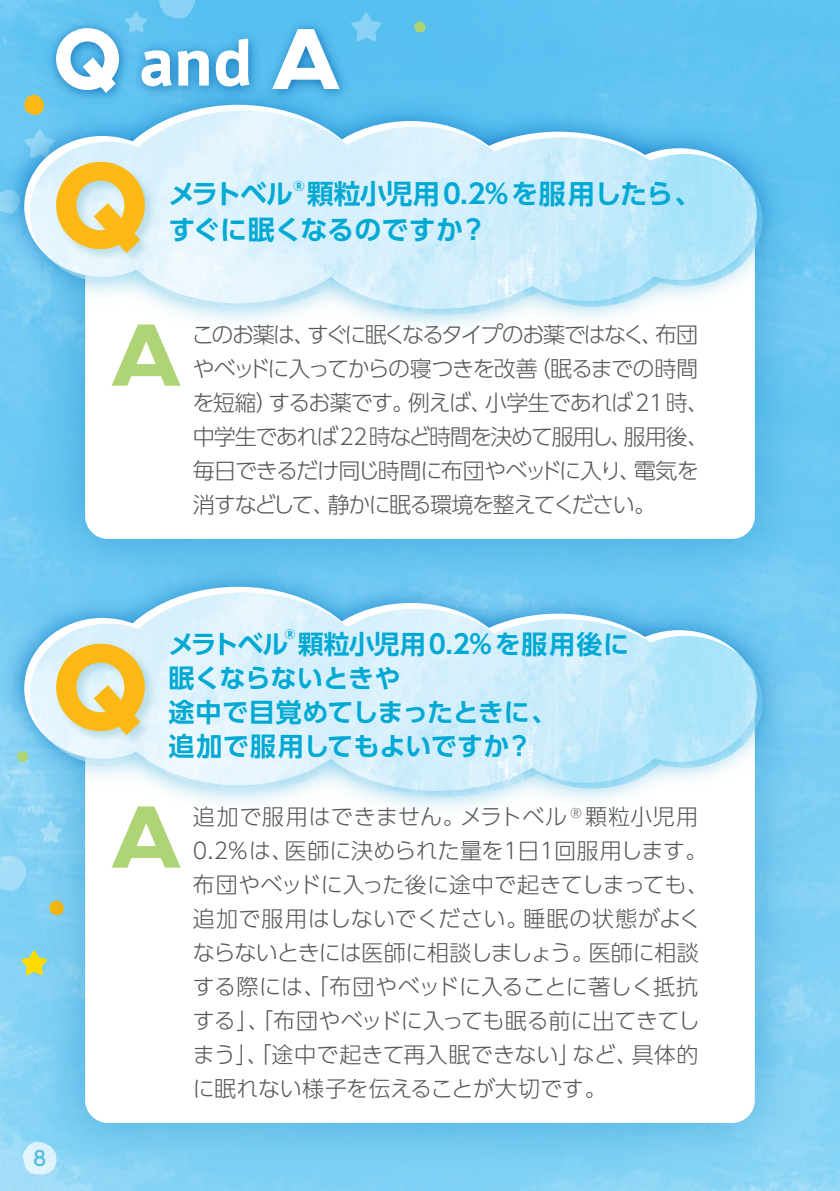
<style>
.page{position:relative;width:840px;height:1191px;background:#fff}
.page>*{position:absolute;margin:0;border:0;box-sizing:border-box;transform-origin:0 0}
.t1{font:800 124px "AXIS";color:#fcb814}
.t2{font:800 90px "AXIS";color:#aed475}
.t3{font:800 58px "Axis Std";color:#fff}
.t4{font:700 27px/36px "UD Shin Go Pro De";letter-spacing:-.01em;color:#00a9d4}
.t5{font:700 26px/34px "UD Shin Go Pro De";color:#00a9d4}
.t6{font:300 22px/34px "UD Shin Go Pro";color:#57585a}
.t7{font:300 22px/34px "UD Shin Go Pro";letter-spacing:-.06em;color:#57585a}
.t8{font:500 20px "UD Shin Go Pro";color:#52bbde}
.t9{font:700 12.6px "UD Shin Go Pro De";color:#00a9d4}
.t10{font:700 12.2px "UD Shin Go Pro De";color:#00a9d4}
.s1{font-family:"AXIS";font-size:88px}
</style>
<div class="page">
<img style="left:0;top:0;width:839px;height:1191px">
<svg style="left:414px;top:21px;width:11px;height:11px"></svg>
<svg style="left:0;top:855px;width:17px;height:36px"></svg>
<svg style="left:362px;top:12px;width:20px;height:30px"></svg>
<img style="left:37px;top:0;width:325px;height:70px">
<img style="left:17px;top:607px;width:806px;height:584px">
<div style="left:85px;top:658px;width:669px;height:465px;background:#fff;border-radius:23px"></div>
<img style="left:0;top:552px;width:790px;height:273px">
<img style="left:30px;top:607px;width:732px;height:189px">
<img style="left:46px;top:621px;width:126px;height:177px">
<img style="left:17px;top:108px;width:806px;height:499px">
<div style="left:85px;top:176px;width:669px;height:363px;background:#fff;border-radius:23px"></div>
<img style="left:0;top:70px;width:790px;height:273px">
<img style="left:30px;top:110px;width:732px;height:205px">
<img style="left:46px;top:139px;width:126px;height:177px">
<img style="left:829px;top:552px;width:10px;height:273px">
<img style="left:829px;top:70px;width:10px;height:273px">
<svg style="left:24px;top:95px;width:20px;height:20px"></svg>
<h3 class="t3" style="left:52px;top:19px;width:292px"><span class="s1">Q</span> and <span class="s1">A</span></h3>
<h1 class="t1" style="left:51px;top:123px;width:100px">Q</h1>
<p class="t4" style="left:168px;top:175px;width:126px">メラトベル</p>
<p class="t9" style="left:293px;top:176px;width:13px">®</p>
<p class="t4" style="left:168px;top:175px;width:534px;text-indent:138px">顆粒小児用0.2%を服用したら、すぐに眠くなるのですか？</p>
<h2 class="t2" style="left:108px;top:295px;width:77px">A</h2>
<p class="t7" style="left:192px;top:317px;width:518px">このお薬は、すぐに眠くなるタイプのお薬ではなく、布団やベッドに入ってからの寝つきを改善（眠るまでの時間を短縮）するお薬です。例えば、小学生であれば21時、中学生であれば22時など時間を決めて服用し、服用後、毎日できるだけ同じ時間に布団やベッドに入り、電気を消すなどして、静かに眠る環境を整えてください。</p>
<h1 class="t1" style="left:51px;top:605px;width:100px">Q</h1>
<p class="t10" style="left:285px;top:624px;width:12px">®</p>
<p class="t5" style="left:168px;top:660px;width:390px">眠くならないときや<br>途中で目覚めてしまったときに、追加で服用してもよいですか？</p>
<p class="t5" style="left:168px;top:626px;width:462px">メラトベル顆粒小児用0.2%を服用後に</p>
<h2 class="t2" style="left:108px;top:777px;width:77px">A</h2>
<p class="t6" style="left:193px;top:799px;width:517px">追加で服用はできません。メラトベル <sup>®</sup> 顆粒小児用<br>0.2%は、医師に決められた量を1日1回服用します。布団やベッドに入った後に途中で起きてしまっても、追加で服用はしないでください。睡眠の状態がよくならないときには医師に相談しましょう。医師に相談する際には、「布団やベッドに入ることに著しく抵抗する」、「布団やベッドに入っても眠る前に出てきてしまう」、「途中で起きて再入眠できない」など、具体的に眠れない様子を伝えることが大切です。</p>
<p class="t8" style="left:33px;top:1142px;width:15px">8</p>
</div>
